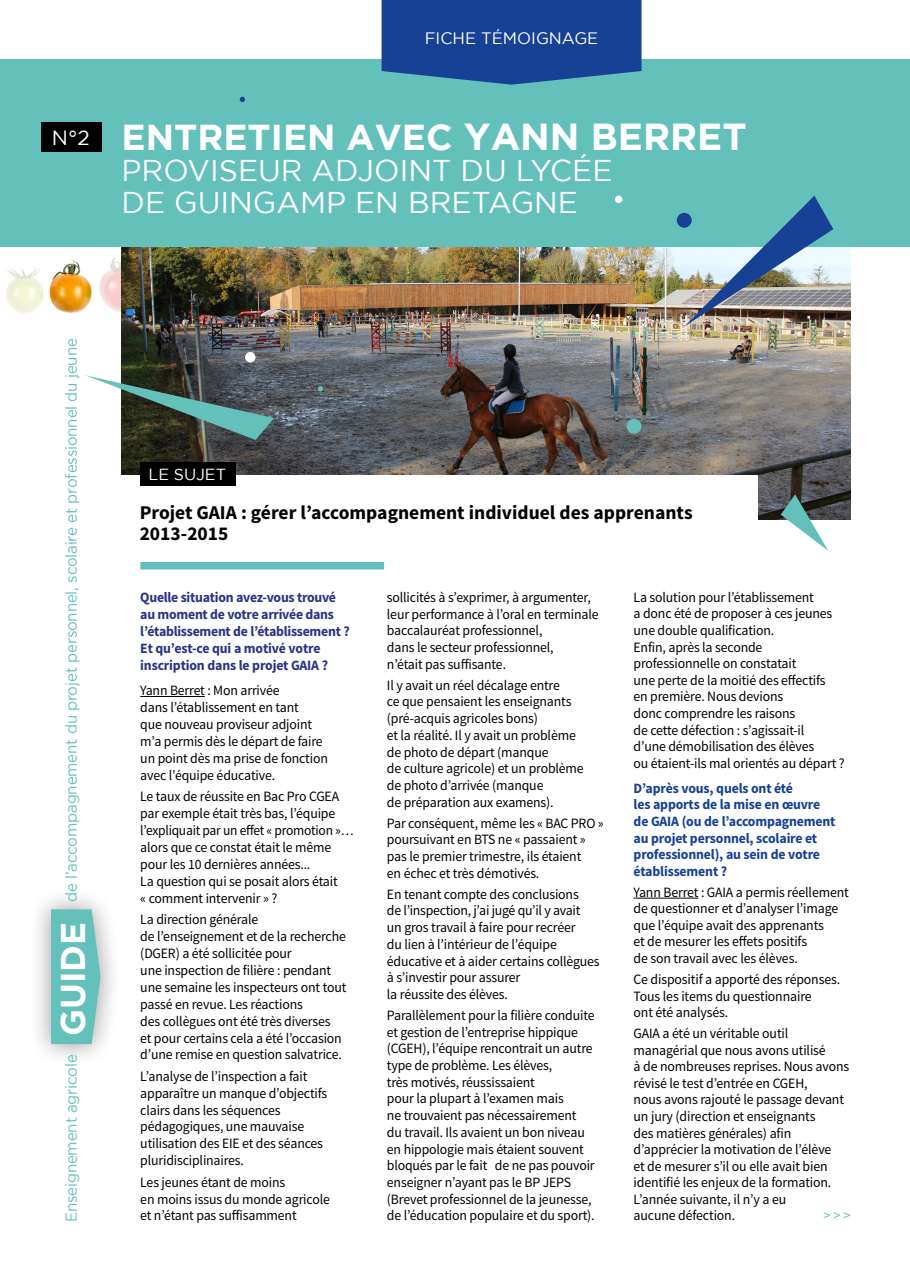
<style>
.page{position:relative;width:910px;height:1280px;background:#fff}
.page>*{position:absolute;margin:0;border:0;box-sizing:border-box;transform-origin:0 0}
.t1{font:700 36px "Gotham";color:#fff}
.t2{font:700 34.2px "Gotham";color:#fff}
.t3{font:30px/31.5px "Gotham";color:#fff}
.t4{font:20.55px "Gotham";color:#fff}
.t5{font:700 19.5px "Source Sans Pro";color:#000}
.t6{font:16.5px "Gotham";color:#fff}
.t7{font:16.05px "Gotham";color:#fff}
.t8{font:15.9px "Gotham";letter-spacing:-.01em;color:#63c0bb;scale:.95 1}
.t9{font:14.25px/16.6px "Source Sans Pro";letter-spacing:-.01em;color:#000}
.t10{font:700 14.25px/16.6px "Source Sans Pro";letter-spacing:-.01em;color:#164194}
.t11{font:700 14.25px/17px "Source Sans Pro";letter-spacing:-.02em;color:#283583}
.t12{font:14.25px "Source Sans Pro";color:#63c0bb}
.s1{font-size:37.5px}
</style>
<div class="page">
<img style="left:6px;top:253px;width:116px;height:61px">
<img style="left:122px;top:247px;width:728px;height:272px">
<div style="left:0;top:60px;width:910px;height:187px;background:#63c0bb"></div>
<hr style="left:140px;top:696px;width:65px;height:1px;background:#000">
<hr style="left:634px;top:898px;width:64px;height:1px;background:#000">
<div style="left:121px;top:475px;width:637px;height:90px;background:#fff"></div>
<svg style="left:85px;top:375px;width:189px;height:65px"></svg>
<svg style="left:781px;top:494px;width:47px;height:57px"></svg>
<img style="left:684px;top:196px;width:149px;height:131px">
<div style="left:677px;top:213px;width:15px;height:15px;background:#164194;border-radius:50%"></div>
<div style="left:615px;top:196px;width:7px;height:7px;background:#fff;border-radius:50%"></div>
<svg style="left:240px;top:97px;width:5px;height:5px"></svg>
<div style="left:627px;top:419px;width:14px;height:15px;background:#63c0bb;border-radius:50%"></div>
<svg style="left:318px;top:386px;width:5px;height:5px"></svg>
<div style="left:245px;top:352px;width:10px;height:10px;background:#fff;border-radius:50%"></div>
<div style="left:140px;top:562px;width:244px;height:7px;background:#63c0bb"></div>
<svg style="left:382px;top:0;width:259px;height:85px;background:#1c4b97"></svg>
<div style="left:41px;top:122px;width:60px;height:30px;background:#000"></div>
<div style="left:140px;top:462px;width:96px;height:23px;background:#000"></div>
<div style="left:28px;top:886px;width:95px;height:181px;background:#000;opacity:.4"></div>
<svg style="left:51px;top:909px;width:50px;height:135px;background:#6ec2be"></svg>
<p class="t4" style="left:52px;top:127px;width:39px">N°2</p>
<p class="t6" style="left:425px;top:29px;width:175px">FICHE TÉMOIGNAGE</p>
<p class="t1" style="left:122px;top:116px;width:627px">ENTRETIEN AVEC <span class="s1">YANN BERRET</span></p>
<p class="t3" style="left:122px;top:155px;width:492px">PROVISEUR ADJOINT DU LYCÉE<br>DE GUINGAMP EN BRETAGNE</p>
<p class="t8" style="left:62px;top:902px;width:594px;rotate:-90deg">de l’accompagnement du projet personnel, scolaire et professionnel du jeune</p>
<p class="t2" style="left:53px;top:1036px;width:115px;rotate:-90deg">GUIDE</p>
<p class="t8" style="left:62px;top:1222px;width:178px;rotate:-90deg">Enseignement agricole</p>
<p class="t7" style="left:148px;top:466px;width:79px">LE SUJET</p>
<p class="t5" style="left:140px;top:500px;width:555px">Projet GAIA : gérer l’accompagnement individuel des apprenants</p>
<p class="t5" style="left:140px;top:521px;width:90px">2013-2015</p>
<p class="t11" style="left:140px;top:589px;width:211px">Quelle situation avez-vous trouvé au moment de votre arrivée dans l’établissement de l’établissement ?<br>Et qu’est-ce qui a motivé votre inscription dans le projet GAIA ?</p>
<p class="t9" style="left:140px;top:682px;width:189px">Yann Berret : Mon arrivée<br>dans l’établissement en tant<br>que nouveau proviseur adjoint m’a permis dès le départ de faire un point dès ma prise de fonction avec l’équipe éducative.</p>
<p class="t9" style="left:140px;top:788px;width:215px">Le taux de réussite en Bac Pro CGEA par exemple était très bas, l’équipe l’expliquait par un effet « promotion »… alors que ce constat était le même pour les 10 dernières années...<br>La question qui se posait alors était<br>« comment intervenir » ?</p>
<p class="t9" style="left:140px;top:911px;width:208px">La direction générale<br>de l’enseignement et de la recherche (DGER) a été sollicitée pour<br>une inspection de filière : pendant une semaine les inspecteurs ont tout passé en revue. Les réactions<br>des collègues ont été très diverses<br>et pour certains cela a été l’occasion d’une remise en question salvatrice.</p>
<p class="t9" style="left:140px;top:1068px;width:189px">L’analyse de l’inspection a fait apparaître un manque d’objectifs clairs dans les séquences pédagogiques, une mauvaise utilisation des EIE et des séances pluridisciplinaires.</p>
<p class="t9" style="left:140px;top:1173px;width:191px">Les jeunes étant de moins<br>en moins issus du monde agricole et n’étant pas suffisamment</p>
<p class="t9" style="left:387px;top:589px;width:213px">sollicités à s’exprimer, à argumenter, leur performance à l’oral en terminale baccalauréat professionnel,<br>dans le secteur professionnel,<br>n’était pas suffisante.</p>
<p class="t9" style="left:387px;top:677px;width:198px">Il y avait un réel décalage entre<br>ce que pensaient les enseignants (pré-acquis agricoles bons)<br>et la réalité. Il y avait un problème de photo de départ (manque<br>de culture agricole) et un problème de photo d’arrivée (manque<br>de préparation aux examens).</p>
<p class="t9" style="left:387px;top:815px;width:218px">Par conséquent, même les « BAC PRO » poursuivant en BTS ne « passaient » pas le premier trimestre, ils étaient<br>en échec et très démotivés.</p>
<p class="t9" style="left:387px;top:886px;width:214px">En tenant compte des conclusions<br>de l’inspection, j’ai jugé qu’il y avait<br>un gros travail à faire pour recréer<br>du lien à l’intérieur de l’équipe éducative et à aider certains collègues à s’investir pour assurer<br>la réussite des élèves.</p>
<p class="t9" style="left:387px;top:1007px;width:209px">Parallèlement pour la filière conduite et gestion de l’entreprise hippique (CGEH), l’équipe rencontrait un autre type de problème. Les élèves,<br>très motivés, réussissaient<br>pour la plupart à l’examen mais<br>ne trouvaient pas nécessairement du travail. Ils avaient un bon niveau en hippologie mais étaient souvent bloqués par le fait de ne pas pouvoir enseigner n’ayant pas le BP JEPS (Brevet professionnel de la jeunesse, de l’éducation populaire et du sport).</p>
<p class="t9" style="left:634px;top:589px;width:200px">La solution pour l’établissement<br>a donc été de proposer à ces jeunes une double qualification.</p>
<p class="t9" style="left:634px;top:639px;width:213px">Enfin, après la seconde professionnelle on constatait<br>une perte de la moitié des effectifs<br>en première. Nous devions<br>donc comprendre les raisons<br>de cette défection : s’agissait-il<br>d’une démobilisation des élèves<br>ou étaient-ils mal orientés au départ ?</p>
<p class="t10" style="left:634px;top:780px;width:203px">D’après vous, quels ont été<br>les apports de la mise en œuvre de GAIA (ou de l’accompagnement au projet personnel, scolaire et professionnel), au sein de votre établissement ?</p>
<p class="t9" style="left:634px;top:884px;width:217px">Yann Berret : GAIA a permis réellement de questionner et d’analyser l’image que l’équipe avait des apprenants<br>et de mesurer les effets positifs<br>de son travail avec les élèves.</p>
<p class="t9" style="left:634px;top:971px;width:208px">Ce dispositif a apporté des réponses.<br>Tous les items du questionnaire<br>ont été analysés.</p>
<p class="t9" style="left:634px;top:1025px;width:217px">GAIA a été un véritable outil managérial que nous avons utilisé<br>à de nombreuses reprises. Nous avons révisé le test d’entrée en CGEH,<br>nous avons rajouté le passage devant un jury (direction et enseignants<br>des matières générales) afin d’apprécier la motivation de l’élève<br>et de mesurer s’il ou elle avait bien identifié les enjeux de la formation.<br>L’année suivante, il n’y a eu<br>aucune défection.</p>
<p class="t12" style="left:823px;top:1207px;width:29px">&gt; &gt; &gt;</p>
</div>
